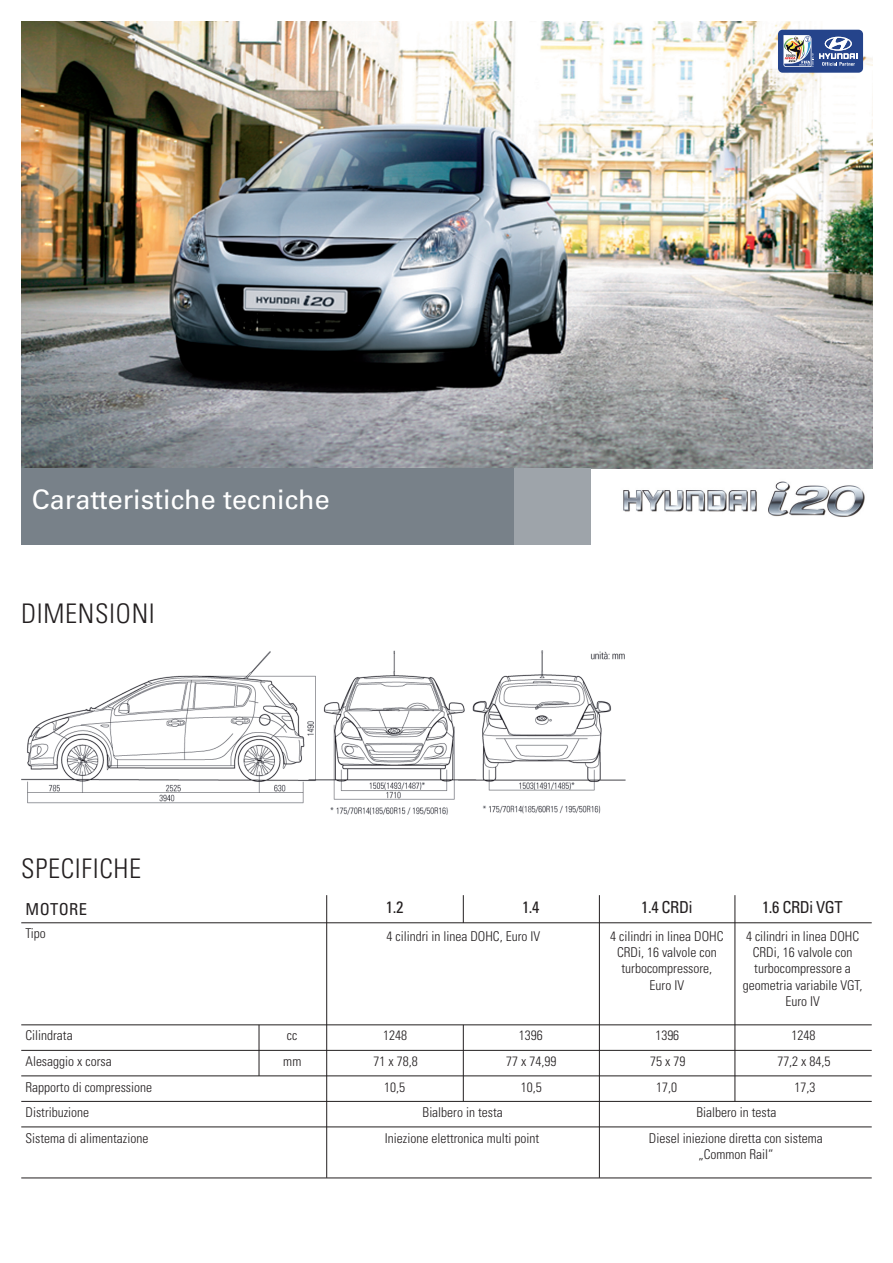
<style>
.page{position:relative;width:893px;height:1263px;background:#fff}
.page>*{position:absolute;margin:0;border:0;box-sizing:border-box;transform-origin:0 0}
.t1{font:27px "Univers Hyundai Std";color:#fff}
.t2{font:300 condensed 27px "Univers Hyundai Std";letter-spacing:.025em;color:#231f20}
.t3{font:condensed 16.5px "Univers LT Std";letter-spacing:-.025em;color:#231f20}
.t4{font:300 condensed 13.5px/16.2px "Univers Hyundai Std";color:#231f20;text-align:center}
.t5{font:300 condensed 13.5px "Univers LT Std";color:#231f20}
</style>
<div class="page">
<img style="left:21px;top:21px;width:851px;height:447px">
<div style="left:21px;top:468px;width:493px;height:76px;background:#788189"></div>
<div style="left:514px;top:468px;width:76px;height:76px;background:#9ea4aa"></div>
<img style="left:623px;top:481px;width:242px;height:36px">
<div style="left:778px;top:30px;width:85px;height:43px;background:#25448b;border-radius:5px"></div>
<svg style="left:819px;top:37px;width:38px;height:29px"></svg>
<svg style="left:783px;top:35px;width:30px;height:32px"></svg>
<img style="left:21px;top:650px;width:605px;height:164px">
<hr style="left:21px;top:922px;width:851px;height:1px;background:#231f20">
<hr style="left:21px;top:1075px;width:851px;height:1px;background:#231f20">
<hr style="left:21px;top:1050px;width:851px;height:1px;background:#231f20">
<hr style="left:21px;top:1024px;width:851px;height:1px;background:#231f20">
<hr style="left:21px;top:1101px;width:851px;height:1px;background:#231f20">
<hr style="left:21px;top:1127px;width:851px;height:1px;background:#231f20">
<hr style="left:21px;top:1178px;width:851px;height:1px;background:#231f20">
<hr style="left:326px;top:895px;width:1px;height:283px;background:#231f20">
<svg style="left:463px;top:895px;width:1px;height:28px"></svg>
<hr style="left:463px;top:1025px;width:1px;height:76px;background:#231f20">
<hr style="left:599px;top:895px;width:1px;height:283px;background:#231f20">
<hr style="left:735px;top:895px;width:1px;height:206px;background:#231f20">
<hr style="left:259px;top:1025px;width:1px;height:51px;background:#231f20">
<h1 class="t1" style="left:32px;top:483px;width:299px">Caratteristiche tecniche</h1>
<h1 class="t2" style="left:21px;top:597px;width:135px">DIMENSIONI</h1>
<h1 class="t2" style="left:21px;top:852px;width:122px">SPECIFICHE</h1>
<p class="t3" style="left:26px;top:898px;width:63px">MOTORE</p>
<p class="t5" style="left:26px;top:925px;width:22px">Tipo</p>
<p class="t3" style="left:386px;top:897px;width:19px">1.2</p>
<p class="t3" style="left:522px;top:897px;width:19px">1.4</p>
<p class="t3" style="left:641px;top:897px;width:53px">1.4 CRDi</p>
<p class="t3" style="left:762px;top:897px;width:82px">1.6 CRDi VGT</p>
<p class="t4" style="left:743px;top:928px;width:121px">4 cilindri in linea DOHC<br>CRDi, 16 valvole con turbocompressore a geometria variabile VGT,<br>Euro IV</p>
<p class="t4" style="left:386px;top:928px;width:155px">4 cilindri in linea DOHC, Euro IV</p>
<p class="t4" style="left:610px;top:928px;width:115px">4 cilindri in linea DOHC<br>CRDi, 16 valvole con turbocompressore,<br>Euro IV</p>
<p class="t4" style="left:25px;top:1027px;width:49px">Cilindrata</p>
<p class="t4" style="left:287px;top:1027px;width:12px">cc</p>
<p class="t4" style="left:383px;top:1027px;width:25px">1248</p>
<p class="t4" style="left:519px;top:1027px;width:25px">1396</p>
<p class="t4" style="left:655px;top:1027px;width:25px">1396</p>
<p class="t4" style="left:791px;top:1027px;width:25px">1248</p>
<p class="t4" style="left:25px;top:1048px;width:128px;line-height:25.5px;text-align:left">Alesaggio x corsa<br>Rapporto di compressione<br>Distribuzione</p>
<p class="t4" style="left:283px;top:1053px;width:20px">mm</p>
<p class="t4" style="left:374px;top:1053px;width:46px">71 x 78,8</p>
<p class="t4" style="left:506px;top:1053px;width:52px">77 x 74,99</p>
<p class="t4" style="left:650px;top:1053px;width:37px">75 x 79</p>
<p class="t4" style="left:777px;top:1053px;width:55px">77,2 x 84,5</p>
<p class="t4" style="left:384px;top:1079px;width:22px">10,5</p>
<p class="t4" style="left:521px;top:1079px;width:22px">10,5</p>
<p class="t4" style="left:656px;top:1079px;width:22px">17,0</p>
<p class="t4" style="left:794px;top:1079px;width:22px">17,3</p>
<p class="t4" style="left:423px;top:1104px;width:82px">Bialbero in testa</p>
<p class="t4" style="left:696px;top:1104px;width:82px">Bialbero in testa</p>
<p class="t4" style="left:25px;top:1130px;width:124px">Sistema di alimentazione</p>
<p class="t4" style="left:385px;top:1130px;width:156px">Iniezione elettronica multi point</p>
<p class="t4" style="left:649px;top:1130px;width:175px">Diesel iniezione diretta con sistema „Common Rail“</p>
</div>
